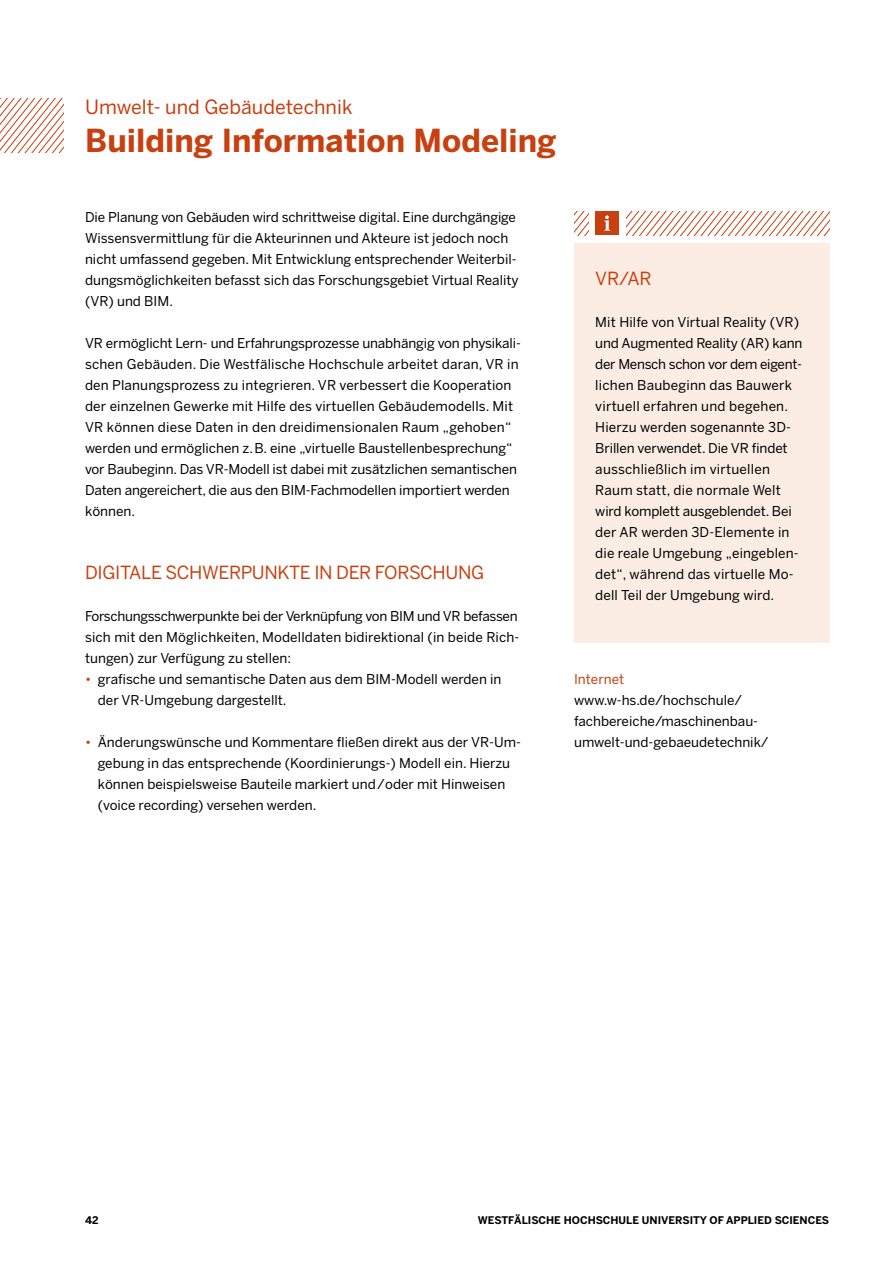
<style>
.page{position:relative;width:893px;height:1263px;background:#fff}
.page>*{position:absolute;margin:0;border:0;box-sizing:border-box;transform-origin:0 0}
.t1{font:700 31.5px "Benton Sans";color:#c8400f}
.t2{font:19.5px "Benton Sans";color:#c8400f}
.Box_Head{font:18px "Benton Sans";letter-spacing:-.02em;color:#c8400f}
.Box_p{font:13.5px/21px "Benton Sans";color:#000}
.t3{font:13.5px "Benton Sans";color:#c8400f}
.t4{font:700 10.5px "Benton Sans";color:#000}
.s1{color:#fff}
.s2{color:#c8400f}
</style>
<div class="page">
<svg style="left:0;top:98px;width:64px;height:54px"></svg>
<div style="left:574px;top:243px;width:255px;height:399px;background:#fbede4"></div>
<div style="left:595px;top:211px;width:24px;height:24px;background:#c8400f"></div>
<svg style="left:626px;top:212px;width:203px;height:23px"></svg>
<svg style="left:604px;top:215px;width:6px;height:16px"></svg>
<svg style="left:574px;top:212px;width:14px;height:23px"></svg>
<h2 class="t2" style="left:85px;top:96px;width:274px">Umwelt- und Gebäudetechnik<span class="s1">:</span></h2>
<h2 class="t1" style="left:85px;top:122px;width:473px">Building Information Modeling</h2>
<p class="Box_p" style="left:85px;top:206px;width:435px">Die Planung von Gebäuden wird schrittweise digital. Eine durchgängige Wissensvermittlung für die Akteurinnen und Akteure ist jedoch noch nicht umfassend gegeben. Mit Entwicklung entsprechender Weiterbil&shy;dungsmöglichkeiten befasst sich das Forschungsgebiet Virtual Reality (VR) und BIM.</p>
<p class="Box_p" style="left:85px;top:332px;width:437px">VR ermöglicht Lern- und Erfahrungsprozesse unabhängig von physikali&shy;schen Gebäuden. Die Westfälische Hochschule arbeitet daran, VR in den Planungsprozess zu integrieren. VR verbessert die Kooperation der einzelnen Gewerke mit Hilfe des virtuellen Gebäudemodells. Mit VR können diese Daten in den dreidimensionalen Raum „gehoben“ werden und ermöglichen z.B. eine „virtuelle Baustellenbesprechung“ vor Baubeginn. Das VR-Modell ist dabei mit zusätzlichen semantischen Daten angereichert, die aus den BIM-Fachmodellen importiert werden können.</p>
<h3 class="Box_Head" style="left:85px;top:562px;width:401px">DIGITALE SCHWERPUNKTE IN DER FORSCHUNG</h3>
<p class="Box_p" style="left:85px;top:605px;width:436px">Forschungsschwerpunkte bei der Verknüpfung von BIM und VR befassen sich mit den Möglichkeiten, Modelldaten bidirektional (in beide Rich&shy;tungen) zur Verfügung zu stellen:</p>
<p class="Box_p" style="left:98px;top:668px;width:405px;text-indent:-13px"><span class="s2">•</span> grafische und semantische Daten aus dem BIM-Modell werden in der VR-Umgebung dargestellt.</p>
<p class="Box_p" style="left:98px;top:731px;width:425px;text-indent:-13px"><span class="s2">•</span> Änderungswünsche und Kommentare fließen direkt aus der VR-Um&shy;gebung in das entsprechende (Koordinierungs-) Modell ein. Hierzu können beispielsweise Bauteile markiert und/oder mit Hinweisen (voice recording) versehen werden.</p>
<p class="Box_Head" style="left:595px;top:268px;width:58px">VR/AR</p>
<p class="Box_p" style="left:595px;top:311px;width:209px">Mit Hilfe von Virtual Reality (VR) und Augmented Reality (AR) kann der Mensch schon vor dem eigent&shy;lichen Baubeginn das Bauwerk virtuell erfahren und begehen.<br>Hierzu werden sogenannte 3D-<br>Brillen verwendet. Die VR findet ausschließlich im virtuellen<br>Raum statt, die normale Welt wird komplett ausgeblendet. Bei der AR werden 3D-Elemente in die reale Umgebung „eingeblen&shy;det“, während das virtuelle Mo&shy;dell Teil der Umgebung wird.</p>
<h4 class="t3" style="left:574px;top:671px;width:52px">Internet</h4>
<p class="Box_p" style="left:574px;top:689px;width:196px">www.w-hs.de/hochschule/ fachbereiche/maschinenbau&shy;umwelt-und-gebaeudetechnik/</p>
<p class="t4" style="left:85px;top:1214px;width:15px">42</p>
<p class="t4" style="left:478px;top:1214px;width:353px">WESTFÄLISCHE HOCHSCHULE UNIVERSITY OF APPLIED SCIENCES</p>
</div>
